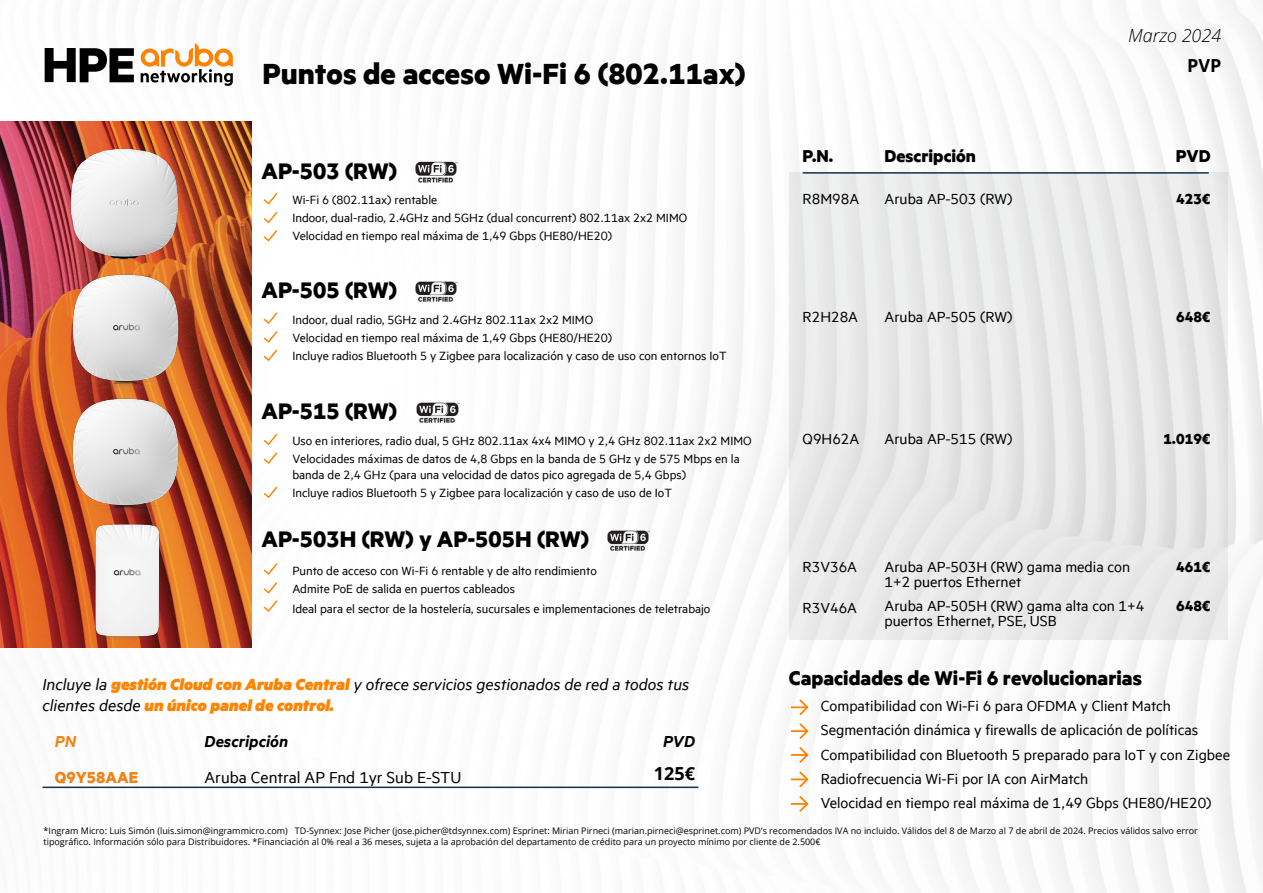
<style>
.page{position:relative;width:1263px;height:893px;background:#fff}
.page>*{position:absolute;margin:0;border:0;box-sizing:border-box;transform-origin:0 0}
.t1{font:700 33px "Metric HPE";color:#000}
.t2{font:700 25.5px "Metric HPE";color:#000}
.t3{font:700 22.5px "Metric HPE";color:#000}
.t4{font:700 19.5px "Metric HPE";color:#000}
.t5{font:italic 18px/21px "Metric HPE";color:#000}
.t6{font:18px "Metric HPE";color:#000}
.t7{font:italic 600 18px "Metric HPE";color:#000}
.t8{font:italic 300 18px "Open Sans";color:#000}
.t9{font:700 18px "Metric HPE";color:#f08216}
.t10{font:700 18px "Open Sans";color:#000}
.t11{font:italic 600 18px "Metric HPE";color:#f08216}
.t12{font:16.5px/24px "Metric HPE";color:#000}
.t13{font:700 16.5px "Metric HPE";color:#000}
.t14{font:13.5px/18px "Metric HPE";color:#000}
.t15{font:9px/10.8px "Open Sans";color:#000}
.s1{font-weight:900;color:#ff8300}
</style>
<div class="page">
<img style="left:0;top:0;width:1263px;height:893px">
<img style="left:0;top:122px;width:251px;height:526px">
<hr style="left:43px;top:787px;width:655px;height:1px;background:#0f334f">
<svg style="left:45px;top:48px;width:89px;height:34px"></svg>
<svg style="left:141px;top:43px;width:92px;height:43px"></svg>
<img style="left:64px;top:143px;width:120px;height:116px">
<img style="left:45px;top:269px;width:164px;height:120px">
<img style="left:45px;top:393px;width:164px;height:120px">
<img style="left:92px;top:523px;width:70px;height:116px">
<svg style="left:264px;top:193px;width:13px;height:12px"></svg>
<svg style="left:264px;top:312px;width:13px;height:12px"></svg>
<svg style="left:264px;top:563px;width:13px;height:12px"></svg>
<svg style="left:264px;top:434px;width:13px;height:11px"></svg>
<svg style="left:264px;top:212px;width:13px;height:11px"></svg>
<svg style="left:264px;top:331px;width:13px;height:12px"></svg>
<svg style="left:264px;top:582px;width:13px;height:12px"></svg>
<svg style="left:264px;top:452px;width:13px;height:12px"></svg>
<svg style="left:264px;top:230px;width:13px;height:12px"></svg>
<svg style="left:264px;top:349px;width:13px;height:12px"></svg>
<svg style="left:264px;top:600px;width:13px;height:12px"></svg>
<svg style="left:264px;top:487px;width:13px;height:11px"></svg>
<div style="left:789px;top:172px;width:438px;height:468px;background:#e9e9e9"></div>
<hr style="left:803px;top:172px;width:406px;height:2px;background:#0f3250">
<svg style="left:789px;top:697px;width:21px;height:117px"></svg>
<img style="left:413px;top:398px;width:49px;height:28px">
<img style="left:603px;top:526px;width:49px;height:29px">
<img style="left:411px;top:277px;width:49px;height:29px">
<img style="left:412px;top:158px;width:49px;height:28px">
<h1 class="t1" style="left:262px;top:54px;width:485px">Puntos de acceso Wi-Fi 6 (802.11ax)</h1>
<h2 class="t2" style="left:261px;top:155px;width:137px">AP-503 (RW)</h2>
<p class="t14" style="left:292px;top:190px;width:396px">Wi-Fi 6 (802.11ax) rentable<br>Indoor, dual-radio, 2.4GHz and 5GHz (dual concurrent) 802.11ax 2x2 MIMO<br>Velocidad en tiempo real máxima de 1,49 Gbps (HE80/HE20)</p>
<h2 class="t2" style="left:261px;top:274px;width:137px">AP-505 (RW)</h2>
<p class="t14" style="left:292px;top:310px;width:436px">Indoor, dual radio, 5GHz and 2.4GHz 802.11ax 2x2 MIMO<br>Velocidad en tiempo real máxima de 1,49 Gbps (HE80/HE20)<br>Incluye radios Bluetooth 5 y Zigbee para localización y caso de uso con entornos IoT</p>
<h2 class="t2" style="left:261px;top:396px;width:137px">AP-515 (RW)</h2>
<p class="t14" style="left:292px;top:431px;width:461px">Uso en interiores, radio dual, 5 GHz 802.11ax 4x4 MIMO y 2,4 GHz 802.11ax 2x2 MIMO<br>Velocidades máximas de datos de 4,8 Gbps en la banda de 5 GHz y de 575 Mbps en la</p>
<p class="t14" style="left:292px;top:465px;width:395px">banda de 2,4 GHz (para una velocidad de datos pico agregada de 5,4 Gbps)<br>Incluye radios Bluetooth 5 y Zigbee para localización y caso de uso de IoT</p>
<h2 class="t2" style="left:261px;top:523px;width:329px">AP-503H (RW) y AP-505H (RW)</h2>
<p class="t14" style="left:292px;top:561px;width:306px">Punto de acceso con Wi-Fi 6 rentable y de alto rendimiento<br>Admite PoE de salida en puertos cableados</p>
<p class="t14" style="left:292px;top:599px;width:420px">Ideal para el sector de la hostelería, sucursales e implementaciones de teletrabajo</p>
<h3 class="t5" style="left:43px;top:673px;width:648px">Incluye la <span class="s1">gestión Cloud con Aruba Central</span> y ofrece servicios gestionados de red a todos tus clientes desde <span class="s1">un único panel de control.</span></h3>
<h3 class="t11" style="left:55px;top:731px;width:23px">PN</h3>
<h3 class="t9" style="left:55px;top:766px;width:85px">Q9Y58AAE</h3>
<h3 class="t7" style="left:205px;top:731px;width:85px">Descripción</h3>
<h3 class="t6" style="left:205px;top:767px;width:258px">Aruba Central AP Fnd 1yr Sub E-STU</h3>
<h3 class="t7" style="left:663px;top:731px;width:33px">PVD</h3>
<h3 class="t10" style="left:654px;top:760px;width:43px">125€</h3>
<h3 class="t8" style="left:1128px;top:23px;width:95px">Marzo 2024</h3>
<h3 class="t10" style="left:1187px;top:52px;width:36px">PVP</h3>
<h3 class="t4" style="left:803px;top:144px;width:32px">P.N.</h3>
<p class="t12" style="left:803px;top:186px;width:58px">R8M98A</p>
<h3 class="t4" style="left:884px;top:144px;width:93px">Descripción</h3>
<p class="t12" style="left:884px;top:186px;width:129px">Aruba AP-503 (RW)</p>
<h3 class="t4" style="left:1176px;top:144px;width:36px">PVD</h3>
<p class="t13" style="left:1176px;top:189px;width:36px">423€</p>
<p class="t12" style="left:803px;top:305px;width:57px">R2H28A</p>
<p class="t12" style="left:884px;top:305px;width:129px">Aruba AP-505 (RW)</p>
<p class="t13" style="left:1176px;top:307px;width:36px">648€</p>
<p class="t12" style="left:803px;top:426px;width:58px">Q9H62A</p>
<p class="t12" style="left:884px;top:426px;width:129px">Aruba AP-515 (RW)</p>
<p class="t13" style="left:1163px;top:429px;width:49px">1.019€</p>
<p class="t12" style="left:803px;top:554px;width:56px">R3V36A</p>
<p class="t12" style="left:803px;top:595px;width:56px">R3V46A</p>
<p class="t12" style="left:884px;top:559px;width:247px;line-height:15px">Aruba AP-503H (RW) gama media con<br>1+2 puertos Ethernet</p>
<p class="t12" style="left:884px;top:598px;width:261px;line-height:15px">Aruba AP-505H (RW) gama alta con 1+4 puertos Ethernet, PSE, USB</p>
<p class="t13" style="left:1176px;top:557px;width:36px">461€</p>
<p class="t13" style="left:1176px;top:596px;width:36px">648€</p>
<h3 class="t3" style="left:789px;top:664px;width:355px">Capacidades de Wi-Fi 6 revolucionarias</h3>
<p class="t12" style="left:821px;top:694px;width:411px">Compatibilidad con Wi-Fi 6 para OFDMA y Client Match Segmentación dinámica y firewalls de aplicación de políticas Compatibilidad con Bluetooth 5 preparado para IoT y con Zigbee Radiofrecuencia Wi-Fi por IA con AirMatch<br>Velocidad en tiempo real máxima de 1,49 Gbps (HE80/HE20)</p>
<p class="t15" style="left:44px;top:825px;width:1156px">*Ingram Micro: Luis Simón (luis.simon@ingrammicro.com) TD-Synnex: Jose Picher (jose.picher@tdsynnex.com) Esprinet: Mirian Pirneci (marian.pirneci@esprinet.com) PVD’s recomendados IVA no incluido. Válidos del 8 de Marzo al 7 de abril de 2024. Precios válidos salvo error tipográfico. Información sólo para Distribuidores. *Financiación al 0% real a 36 meses, sujeta a la aprobación del departamento de crédito para un proyecto mínimo por cliente de 2.500€</p>
</div>
